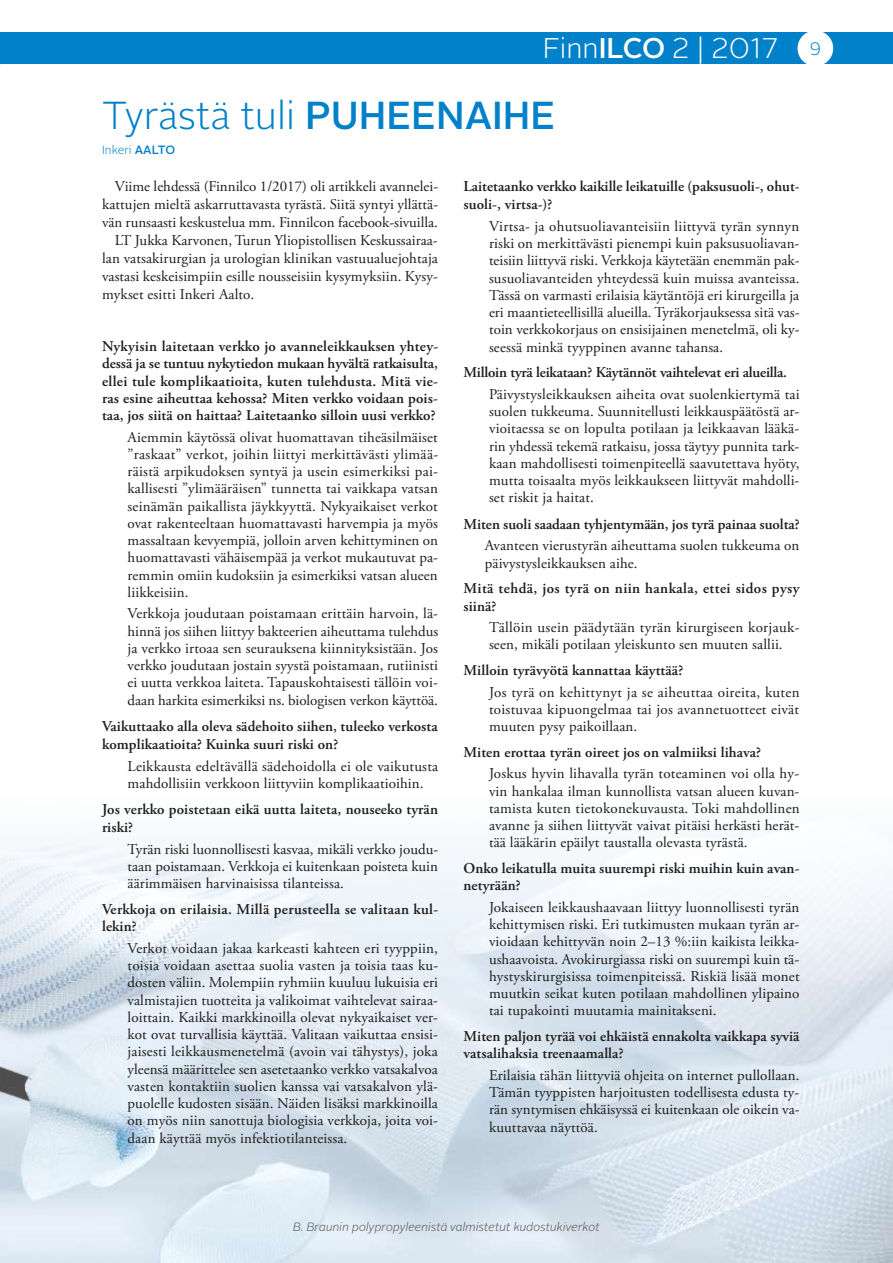
<style>
.page{position:relative;width:893px;height:1263px;background:#fff}
.page>*{position:absolute;margin:0;border:0;box-sizing:border-box;transform-origin:0 0}
.t1{font:300 39px "Alright Sans";color:#0081c9}
.t2{font:300 28.5px "Alright Sans";letter-spacing:-.005em;color:#fff}
.t3{font:15px/17.2px "Adobe Garamond Pro";letter-spacing:.005em;color:#1d1d1b;text-align:justify}
.t4{font:600 15px/17.2px "Adobe Garamond Pro";letter-spacing:.005em;color:#1d1d1b}
.t5{font:600 15px "Adobe Garamond Pro";letter-spacing:-.015em;color:#1d1d1b}
.t6{font:600 15px/17.2px "Adobe Garamond Pro";letter-spacing:.03em;color:#1d1d1b}
.t7{font:italic 300 12px "Alright Sans";color:#575756}
.t8{font:300 12px "Alright Sans";color:#0081c9}
.s1{font-weight:500}
.s2{font-size:18px;color:#0081c9}
</style>
<div class="page">
<div style="left:0;top:33px;width:893px;height:31px;background:#0081c9"></div>
<div style="left:797px;top:30px;width:36px;height:36px;background:#fff;border-radius:50%"></div>
<img style="left:0;top:843px;width:893px;height:420px">
<h2 class="t2" style="left:543px;top:29px;width:280px">Finn<span class="s1">ILCO</span> 2 | 2017 <span class="s2">9</span></h2>
<h1 class="t1" style="left:102px;top:89px;width:455px">Tyrästä tuli <span class="s1">PUHEENAIHE</span></h1>
<p class="t8" style="left:102px;top:141px;width:75px">Inkeri <span class="s1">AALTO</span></p>
<p class="t3" style="left:115px;top:178px;width:325px">Viime lehdessä (Finnilco 1/2017) oli artikkeli avannelei-</p>
<p class="t3" style="left:102px;top:196px;width:338px">kattujen mieltä askarruttavasta tyrästä. Siitä syntyi yllättä-</p>
<p class="t3" style="left:102px;top:214px;width:337px">vän runsaasti keskustelua mm. Finnilcon facebook-sivuilla.</p>
<p class="t3" style="left:115px;top:232px;width:324px">LT Jukka Karvonen, Turun Yliopistollisen Keskussairaa-</p>
<p class="t3" style="left:102px;top:250px;width:337px">lan vatsakirurgian ja urologian klinikan vastuualuejohtaja</p>
<p class="t3" style="left:102px;top:268px;width:337px">vastasi keskeisimpiin esille nousseisiin kysymyksiin. Kysy-</p>
<p class="t3" style="left:102px;top:286px;width:154px">mykset esitti Inkeri Aalto.</p>
<p class="t4" style="left:102px;top:338px;width:338px;text-align:justify">Nykyisin laitetaan verkko jo avanneleikkauksen yhtey&shy;dessä ja se tuntuu nykytiedon mukaan hyvältä ratkaisulta, ellei tule komplikaatioita, kuten tulehdusta. Mitä vie&shy;ras esine aiheuttaa kehossa? Miten verkko voidaan pois&shy;taa, jos siitä on haittaa? Laitetaanko silloin uusi verkko?</p>
<p class="t3" style="left:128px;top:429px;width:312px">Aiemmin käytössä olivat huomattavan tiheäsilmäiset ”raskaat” verkot, joihin liittyi merkittävästi ylimää&shy;räistä arpikudoksen syntyä ja usein esimerkiksi pai&shy;kallisesti ”ylimääräisen” tunnetta tai vaikkapa vatsan seinämän paikallista jäykkyyttä. Nykyaikaiset verkot ovat rakenteeltaan huomattavasti harvempia ja myös massaltaan kevyempiä, jolloin arven kehittyminen on huomattavasti vähäisempää ja verkot mukautuvat pa&shy;remmin omiin kudoksiin ja esimerkiksi vatsan alueen liikkeisiin.</p>
<p class="t3" style="left:128px;top:605px;width:312px">Verkkoja joudutaan poistamaan erittäin harvoin, lä&shy;hinnä jos siihen liittyy bakteerien aiheuttama tulehdus ja verkko irtoaa sen seurauksena kiinnityksistään. Jos verkko joudutaan jostain syystä poistamaan, rutiinisti ei uutta verkkoa laiteta. Tapauskohtaisesti tällöin voi&shy;daan harkita esimerkiksi ns. biologisen verkon käyttöä.</p>
<p class="t4" style="left:102px;top:717px;width:337px;line-height:18px">Vaikuttaako alla oleva sädehoito siihen, tuleeko verkosta komplikaatioita? Kuinka suuri riski on?</p>
<p class="t3" style="left:128px;top:758px;width:312px">Leikkausta edeltävällä sädehoidolla ei ole vaikutusta mahdollisiin verkkoon liittyviin komplikaatioihin.</p>
<p class="t4" style="left:102px;top:801px;width:337px;line-height:18px">Jos verkko poistetaan eikä uutta laiteta, nouseeko tyrän riski?</p>
<p class="t3" style="left:128px;top:841px;width:312px">Tyrän riski luonnollisesti kasvaa, mikäli verkko joudu&shy;taan poistamaan. Verkkoja ei kuitenkaan poisteta kuin äärimmäisen harvinaisissa tilanteissa.</p>
<p class="t4" style="left:102px;top:901px;width:338px">Verkkoja on erilaisia. Millä perusteella se valitaan kul&shy;lekin?</p>
<p class="t3" style="left:128px;top:940px;width:312px">Verkot voidaan jakaa karkeasti kahteen eri tyyppiin, toisia voidaan asettaa suolia vasten ja toisia taas ku&shy;dosten väliin. Molempiin ryhmiin kuuluu lukuisia eri valmistajien tuotteita ja valikoimat vaihtelevat sairaa&shy;loittain. Kaikki markkinoilla olevat nykyaikaiset ver&shy;kot ovat turvallisia käyttää. Valitaan vaikuttaa ensisi&shy;jaisesti leikkausmenetelmä (avoin vai tähystys), joka yleensä määrittelee sen asetetaanko verkko vatsakalvoa vasten kontaktiin suolien kanssa vai vatsakalvon ylä&shy;puolelle kudosten sisään. Näiden lisäksi markkinoilla on myös niin sanottuja biologisia verkkoja, joita voi&shy;daan käyttää myös infektiotilanteissa.</p>
<p class="t4" style="left:463px;top:178px;width:338px;line-height:18px">Laitetaanko verkko kaikille leikatuille (paksusuoli-, ohut&shy;suoli-, virtsa-)?</p>
<p class="t3" style="left:489px;top:218px;width:312px">Virtsa- ja ohutsuoliavanteisiin liittyvä tyrän synnyn riski on merkittävästi pienempi kuin paksusuoliavan&shy;teisiin liittyvä riski. Verkkoja käytetään enemmän pak&shy;susuoliavanteiden yhteydessä kuin muissa avanteissa.<br>Tässä on varmasti erilaisia käytäntöjä eri kirurgeilla ja eri maantieteellisillä alueilla. Tyräkorjauksessa sitä vas&shy;toin verkkokorjaus on ensisijainen menetelmä, oli ky&shy;seessä minkä tyyppinen avanne tahansa.</p>
<p class="t5" style="left:463px;top:364px;width:325px">Milloin tyrä leikataan? Käytännöt vaihtelevat eri alueilla.</p>
<p class="t3" style="left:489px;top:386px;width:312px">Päivystysleikkauksen aiheita ovat suolenkiertymä tai suolen tukkeuma. Suunnitellusti leikkauspäätöstä ar&shy;vioitaessa se on lopulta potilaan ja leikkaavan lääkä&shy;rin yhdessä tekemä ratkaisu, jossa täytyy punnita tark&shy;kaan mahdollisesti toimenpiteellä saavutettava hyöty, mutta toisaalta myös leikkaukseen liittyvät mahdolli&shy;set riskit ja haitat.</p>
<p class="t4" style="left:463px;top:516px;width:338px">Miten suoli saadaan tyhjentymään, jos tyrä painaa suolta?</p>
<p class="t3" style="left:485px;top:537px;width:316px">Avanteen vierustyrän aiheuttama suolen tukkeuma on päivystysleikkauksen aihe.</p>
<p class="t6" style="left:463px;top:580px;width:338px">Mitä tehdä, jos tyrä on niin hankala, ettei sidos pysy siinä?</p>
<p class="t3" style="left:489px;top:619px;width:312px">Tällöin usein päädytään tyrän kirurgiseen korjauk&shy;seen, mikäli potilaan yleiskunto sen muuten sallii.</p>
<p class="t4" style="left:463px;top:662px;width:221px">Milloin tyrävyötä kannattaa käyttää?</p>
<p class="t3" style="left:489px;top:684px;width:312px">Jos tyrä on kehittynyt ja se aiheuttaa oireita, kuten toistuvaa kipuongelmaa tai jos avannetuotteet eivät muuten pysy paikoillaan.</p>
<p class="t4" style="left:463px;top:744px;width:299px">Miten erottaa tyrän oireet jos on valmiiksi lihava?</p>
<p class="t3" style="left:489px;top:765px;width:312px">Joskus hyvin lihavalla tyrän toteaminen voi olla hy&shy;vin hankalaa ilman kunnollista vatsan alueen kuvan&shy;tamista kuten tietokonekuvausta. Toki mahdollinen avanne ja siihen liittyvät vaivat pitäisi herkästi herät&shy;tää lääkärin epäilyt taustalla olevasta tyrästä.</p>
<p class="t4" style="left:463px;top:860px;width:337px">Onko leikatulla muita suurempi riski muihin kuin avan&shy;netyrään?</p>
<p class="t3" style="left:489px;top:899px;width:312px">Jokaiseen leikkaushaavaan liittyy luonnollisesti tyrän kehittymisen riski. Eri tutkimusten mukaan tyrän ar&shy;vioidaan kehittyvän noin 2–13 %:iin kaikista leikka&shy;ushaavoista. Avokirurgiassa riski on suurempi kuin tä&shy;hystyskirurgisissa toimenpiteissä. Riskiä lisää monet muutkin seikat kuten potilaan mahdollinen ylipaino tai tupakointi muutamia mainitakseni.</p>
<p class="t4" style="left:463px;top:1028px;width:338px">Miten paljon tyrää voi ehkäistä ennakolta vaikkapa syviä vatsalihaksia treenaamalla?</p>
<p class="t3" style="left:489px;top:1067px;width:312px">Erilaisia tähän liittyviä ohjeita on internet pullollaan.<br>Tämän tyyppisten harjoitusten todellisesta edusta ty&shy;rän syntymisen ehkäisyssä ei kuitenkaan ole oikein va&shy;kuuttavaa näyttöä.</p>
<p class="t7" style="left:293px;top:1218px;width:308px">B. Braunin polypropyleenistä valmistetut kudostukiverkot</p>
</div>
